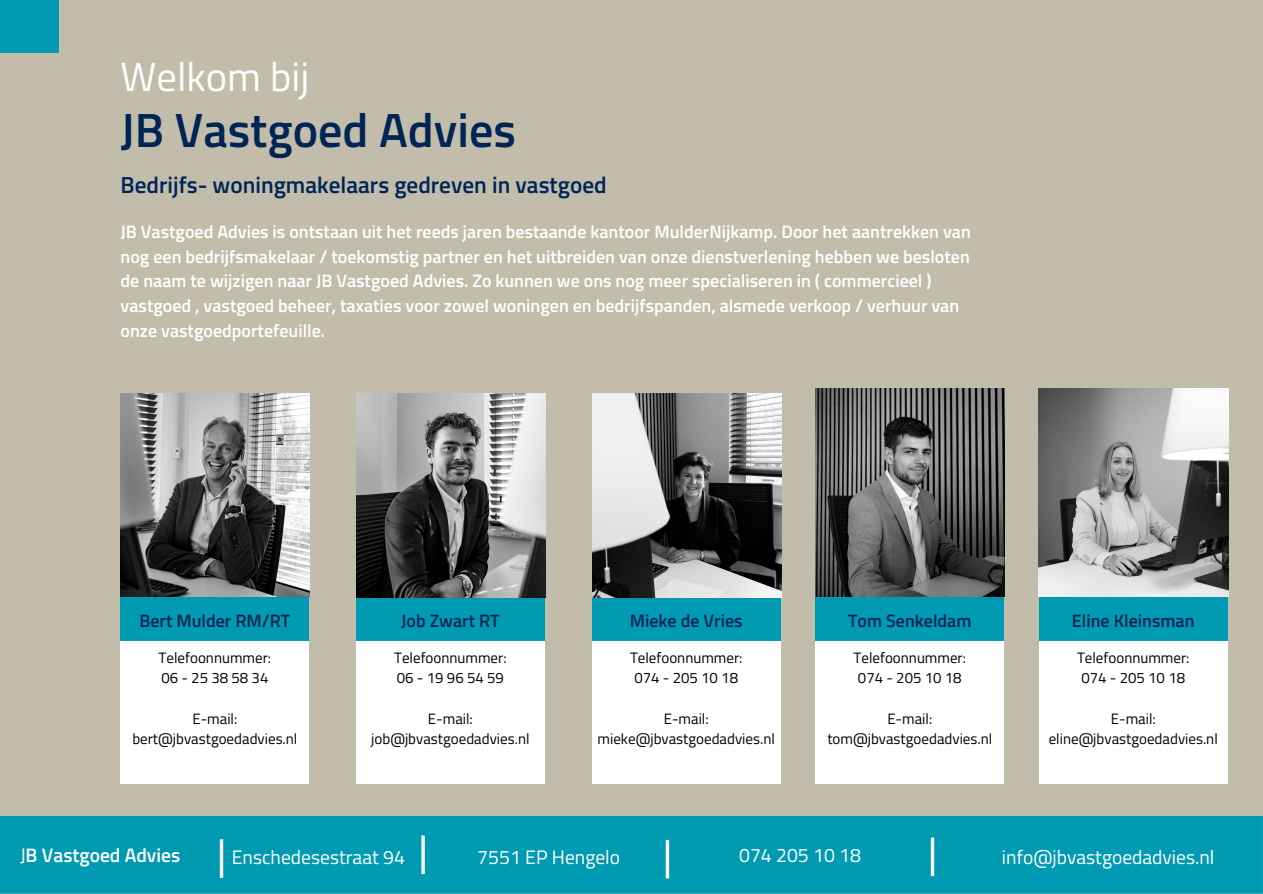
<style>
.page{position:relative;width:1263px;height:894px;background:#fff}
.page>*{position:absolute;margin:0;border:0;box-sizing:border-box;transform-origin:0 0}
.t1{font:600 48px "Titillium Web";color:#002554}
.t2{font:40.5px "Titillium Web";color:#fff}
.t3{font:600 23.25px "Titillium Web";color:#002554}
.t4{font:19.5px "Titillium Web";color:#fff}
.t5{font:600 19.5px "Titillium Web";color:#fff}
.t6{font:600 18px/24.8px "Titillium Web";color:#fff}
.t7{font:600 18px "Titillium Web";color:#002554}
.t8{font:15px/20.2px "Titillium Web";color:#000}
.s1{font-weight:400}
</style>
<div class="page">
<div style="left:0;top:0;width:1263px;height:893px;background:#c2bcab"></div>
<div style="left:0;top:815px;width:1263px;height:78px;background:#009ab2"></div>
<hr style="left:220px;top:839px;width:3px;height:38px;background:#fff">
<svg style="left:421px;top:835px;width:4px;height:38px"></svg>
<hr style="left:666px;top:839px;width:3px;height:39px;background:#fff">
<hr style="left:931px;top:837px;width:3px;height:38px;background:#fff">
<div style="left:0;top:0;width:59px;height:52px;background:#009ab2"></div>
<div style="left:121px;top:592px;width:188px;height:51px;background:#009ab2"></div>
<div style="left:356px;top:597px;width:189px;height:44px;background:#009ab2"></div>
<div style="left:592px;top:596px;width:189px;height:47px;background:#009ab2"></div>
<div style="left:815px;top:592px;width:189px;height:49px;background:#009ab2"></div>
<div style="left:1039px;top:597px;width:188px;height:44px;background:#009ab2"></div>
<div style="left:121px;top:641px;width:188px;height:143px;background:#fff"></div>
<div style="left:356px;top:641px;width:189px;height:143px;background:#fff"></div>
<div style="left:592px;top:641px;width:188px;height:143px;background:#fff"></div>
<div style="left:815px;top:641px;width:189px;height:143px;background:#fff"></div>
<div style="left:1039px;top:641px;width:188px;height:143px;background:#fff"></div>
<img style="left:120px;top:393px;width:189px;height:203px">
<img style="left:356px;top:393px;width:189px;height:204px">
<img style="left:592px;top:393px;width:189px;height:204px">
<img style="left:815px;top:388px;width:189px;height:208px">
<img style="left:1039px;top:388px;width:189px;height:208px">
<p class="t2" style="left:121px;top:46px;width:190px">Welkom bij</p>
<h4 class="t1" style="left:121px;top:93px;width:397px">JB Vastgoed Advies</h4>
<h4 class="t3" style="left:121px;top:166px;width:488px">Bedrijfs- woningmakelaars gedreven in vastgoed</h4>
<p class="t6" style="left:121px;top:219px;width:852px">JB Vastgoed Advies is ontstaan uit het reeds jaren bestaande kantoor MulderNijkamp. Door het aantrekken van nog een bedrijfsmakelaar / toekomstig partner en het uitbreiden van onze dienstverlening hebben we besloten de naam te wijzigen naar JB Vastgoed Advies. Zo kunnen we ons nog meer specialiseren in ( commercieel ) vastgoed , vastgoed beheer, taxaties voor zowel woningen en bedrijfspanden, alsmede verkoop / verhuur van onze vastgoedportefeuille.</p>
<h5 class="t7" style="left:139px;top:606px;width:153px">Bert Mulder RM/RT</h5>
<h5 class="t7" style="left:401px;top:606px;width:100px">Job Zwart RT</h5>
<h5 class="t7" style="left:630px;top:606px;width:114px">Mieke de Vries</h5>
<h5 class="t7" style="left:848px;top:606px;width:125px">Tom Senkeldam</h5>
<h5 class="t7" style="left:1072px;top:606px;width:124px">Eline Kleinsman</h5>
<p class="t8" style="left:159px;top:647px;width:114px">Telefoonnummer:<br>06- 25385834</p>
<p class="t8" style="left:132px;top:707px;width:167px;text-align:center">E-mail: bert@jbvastgoedadvies.nl</p>
<p class="t8" style="left:394px;top:647px;width:114px">Telefoonnummer:<br>06- 19965459</p>
<p class="t8" style="left:371px;top:707px;width:160px;text-align:center">E-mail: job@jbvastgoedadvies.nl</p>
<p class="t8" style="left:630px;top:647px;width:114px">Telefoonnummer:<br>074 - 205 10 18</p>
<p class="t8" style="left:598px;top:707px;width:179px;text-align:center">E-mail: mieke@jbvastgoedadvies.nl</p>
<p class="t8" style="left:854px;top:647px;width:114px">Telefoonnummer:<br>074 - 205 10 18</p>
<p class="t8" style="left:827px;top:707px;width:166px;text-align:center">E-mail: tom@jbvastgoedadvies.nl</p>
<p class="t8" style="left:1077px;top:647px;width:114px">Telefoonnummer:<br>074 - 205 10 18</p>
<p class="t8" style="left:1049px;top:707px;width:171px;text-align:center">E-mail: eline@jbvastgoedadvies.nl</p>
<h4 class="t5" style="left:20px;top:839px;width:162px"><span class="s1">J</span>B Vastgoed Advies</h4>
<p class="t4" style="left:232px;top:841px;width:175px">Enschedesestraat 94</p>
<h4 class="t4" style="left:477px;top:841px;width:144px">7551 EP Hengelo</h4>
<p class="t4" style="left:739px;top:839px;width:124px">074 205 10 18</p>
<h4 class="t4" style="left:1002px;top:841px;width:214px">info@jbvastgoedadvies.nl</h4>
</div>
